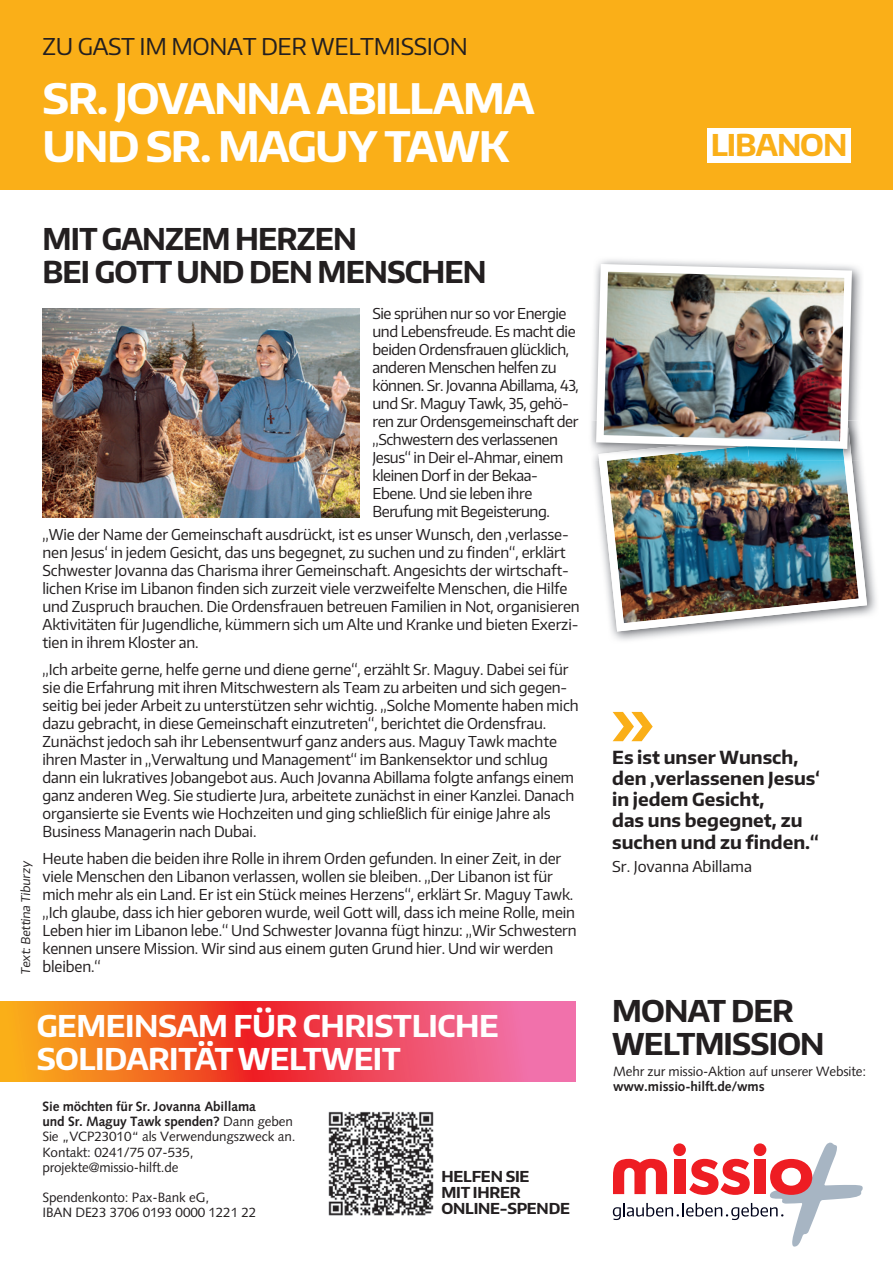
<style>
.page{position:relative;width:893px;height:1263px;background:#fff}
.page>*{position:absolute;margin:0;border:0;box-sizing:border-box;transform-origin:0 0}
.t1{font:700 61.05px "Encode Sans Normal";color:#faaf18}
.t2{font:700 42px/48px "Encode Sans Normal";letter-spacing:-.035em;color:#fff}
.t3{font:700 30px/33px "Encode Sans Normal";letter-spacing:-.03em;color:#231f20}
.t4{font:700 30px/33px "Encode Sans Normal";letter-spacing:-.015em;color:#fff}
.t5{font:700 30px "Encode Sans Normal";letter-spacing:-.035em;color:#faaf18}
.t6{font:23.1px "Encode Sans Normal";letter-spacing:-.015em;color:#231f20}
.t7{font:700 18px/21.3px "Encode Sans Normal";color:#231f20}
.t8{font:15px/18px "Encode Sans Normal";letter-spacing:-.01em;color:#231f20}
.t9{font:15px/18px "Encode Sans Normal";letter-spacing:-.03em;color:#231f20}
.t10{font:700 15px/15.9px "Encode Sans Normal";letter-spacing:-.015em;color:#231f20}
.t11{font:13.5px/15.1px "Syntax LT Pro";letter-spacing:-.01em;color:#231f20}
.t12{font:700 13.5px "Syntax LT Pro";letter-spacing:-.01em;color:#231f20}
.t13{font:12px "Encode Sans Normal";color:#231f20}
.s1{font-weight:700}
</style>
<div class="page">
<div style="left:0;top:0;width:893px;height:189px;background:#faaf18"></div>
<img style="left:43px;top:308px;width:317px;height:209px">
<svg style="left:613px;top:1143px;width:250px;height:103px"></svg>
<svg style="left:0;top:1001px;width:575px;height:80px;background:#f15e4c"></svg>
<img style="left:593px;top:461px;width:283px;height:180px">
<img style="left:598px;top:461px;width:269px;height:170px">
<img style="left:591px;top:259px;width:271px;height:161px">
<img style="left:591px;top:420px;width:271px;height:41px">
<img style="left:598px;top:453px;width:254px;height:8px">
<img style="left:592px;top:260px;width:264px;height:193px">
<img style="left:328px;top:1111px;width:106px;height:105px">
<div style="left:706px;top:128px;width:144px;height:34px;background:#fff"></div>
<h3 class="t6" style="left:43px;top:31px;width:427px">ZU GAST IM MONAT DER WELTMISSION</h3>
<h2 class="t2" style="left:43px;top:73px;width:493px">SR. JOVANNA ABILLAMA<br>UND SR. MAGUY TAWK</h2>
<p class="t13" style="left:18px;top:975px;width:115px;rotate:-90deg">Text: Bettina Tiburzy</p>
<h3 class="t3" style="left:43px;top:222px;width:446px">MIT GANZEM HERZEN<br>BEI GOTT UND DEN MENSCHEN</h3>
<p class="t9" style="left:372px;top:304px;width:208px">Sie sprühen nur so vor Energie und Lebensfreude. Es macht die beiden Ordensfrauen glücklich, anderen Menschen helfen zu können. Sr. Jovanna Abillama, 43, und Sr. Maguy Tawk, 35, gehö&shy;ren zur Ordensgemeinschaft der „Schwestern des verlassenen<br>Jesus“ in Deir el-Ahmar, einem kleinen Dorf in der Bekaa-<br>Ebene. Und sie leben ihre<br>Berufung mit Begeisterung.</p>
<p class="t8" style="left:43px;top:525px;width:539px">„Wie der Name der Gemeinschaft ausdrückt, ist es unser Wunsch, den ‚verlasse&shy;nen Jesus‘ in jedem Gesicht, das uns begegnet, zu suchen und zu finden“, erklärt Schwester Jovanna das Charisma ihrer Gemeinschaft. Angesichts der wirtschaft&shy;lichen Krise im Libanon finden sich zurzeit viele verzweifelte Menschen, die Hilfe und Zuspruch brauchen. Die Ordensfrauen betreuen Familien in Not, organisieren Aktivitäten für Jugendliche, kümmern sich um Alte und Kranke und bieten Exerzi&shy;tien in ihrem Kloster an.</p>
<p class="t8" style="left:43px;top:660px;width:538px">„Ich arbeite gerne, helfe gerne und diene gerne“, erzählt Sr. Maguy. Dabei sei für sie die Erfahrung mit ihren Mitschwestern als Team zu arbeiten und sich gegen&shy;seitig bei jeder Arbeit zu unterstützen sehr wichtig. „Solche Momente haben mich dazu gebracht, in diese Gemeinschaft einzutreten“, berichtet die Ordensfrau.<br>Zunächst jedoch sah ihr Lebensentwurf ganz anders aus. Maguy Tawk machte ihren Master in „Verwaltung und Management“ im Bankensektor und schlug dann ein lukratives Jobangebot aus. Auch Jovanna Abillama folgte anfangs einem ganz anderen Weg. Sie studierte Jura, arbeitete zunächst in einer Kanzlei. Danach organsierte sie Events wie Hochzeiten und ging schließlich für einige Jahre als Business Managerin nach Dubai.</p>
<p class="t8" style="left:43px;top:849px;width:536px">Heute haben die beiden ihre Rolle in ihrem Orden gefunden. In einer Zeit, in der viele Menschen den Libanon verlassen, wollen sie bleiben. „Der Libanon ist für mich mehr als ein Land. Er ist ein Stück meines Herzens“, erklärt Sr. Maguy Tawk. „Ich glaube, dass ich hier geboren wurde, weil Gott will, dass ich meine Rolle, mein Leben hier im Libanon lebe.“ Und Schwester Jovanna fügt hinzu: „Wir Schwestern kennen unsere Mission. Wir sind aus einem guten Grund hier. Und wir werden bleiben.“</p>
<h3 class="t4" style="left:37px;top:1009px;width:464px">GEMEINSAM FÜR CHRISTLICHE<br>SOLIDARITÄT WELTWEIT</h3>
<p class="t11" style="left:43px;top:1099px;width:254px"><span class="s1">Sie möchten für Sr. Jovanna Abillama<br>und Sr. Maguy Tawk spenden?</span> Dann geben Sie „VCP23010“ als Verwendungszweck an.<br>Kontakt: 0241/75 07-535, projekte@missio-hilft.de</p>
<p class="t11" style="left:43px;top:1190px;width:215px">Spendenkonto: Pax-Bank eG,<br>IBAN DE23 3706 0193 0000 1221 22</p>
<p class="t10" style="left:442px;top:1168px;width:130px">HELFEN SIE<br>MIT IHRER<br>ONLINE-SPENDE</p>
<h3 class="t5" style="left:711px;top:125px;width:138px">LIBANON</h3>
<h1 class="t1" style="left:611px;top:680px;width:45px">»</h1>
<p class="t7" style="left:612px;top:746px;width:209px">Es ist unser Wunsch, den ‚verlassenen Jesus‘ in jedem Gesicht,<br>das uns begegnet, zu suchen und zu finden.“</p>
<p class="t8" style="left:612px;top:856px;width:141px">Sr. Jovanna Abillama</p>
<h3 class="t3" style="left:612px;top:994px;width:214px">MONAT DER<br>WELTMISSION</h3>
<p class="t11" style="left:613px;top:1063px;width:254px">Mehr zur missio-Aktion auf unserer Website:</p>
<p class="t12" style="left:613px;top:1078px;width:153px">www.missio-hilft.de/wms</p>
</div>
